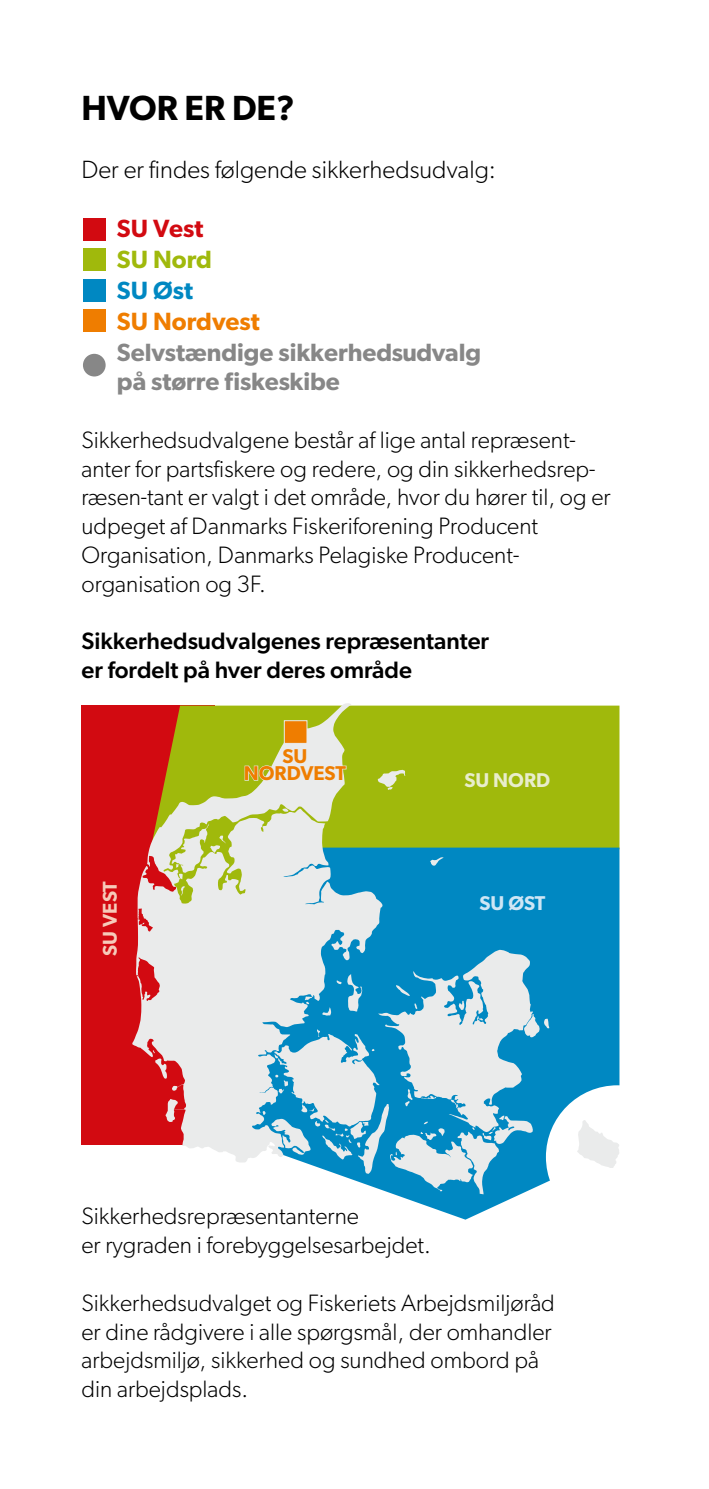
<style>
.page{position:relative;width:709px;height:1489px;background:#fff}
.page>*{position:absolute;margin:0;border:0;box-sizing:border-box;transform-origin:0 0}
.t1{font:600 35px "Gibson";color:#000}
.t2{font:600 25px/28.8px "Gibson";color:#878787}
.t3{font:300 25px "Gibson";color:#000}
.t4{font:600 25px "Gibson";color:#ef7d00}
.t5{font:600 25px "Gibson";color:#d20a11}
.t6{font:600 25px "Gibson";color:#a0b90c}
.t7{font:600 25px "Gibson";color:#0088c2}
.t8{font:300 23.75px/28.8px "Gibson";color:#000}
.t9{font:500 23.75px/28.8px "Gibson";color:#000}
.t10{font:600 20px/17.5px "Gibson";color:#ef7d00;text-align:center}
.t11{font:600 20px "Gibson";letter-spacing:-.005em;color:#f6cbba}
.t12{font:600 20px "Gibson";color:#e8edcc}
.t13{font:600 20px "Gibson";color:#cee6f5}
</style>
<div class="page">
<div style="left:81px;top:705px;width:134px;height:439px;background:#d20a11"></div>
<div style="left:549px;top:705px;width:70px;height:142px;background:#a0b90c"></div>
<svg style="left:393px;top:847px;width:226px;height:372px;background:#2097c9"></svg>
<div style="left:546px;top:1085px;width:143px;height:143px;background:#fff;border-radius:50%"></div>
<svg style="left:132px;top:703px;width:417px;height:491px;background:#98b8a4"></svg>
<svg style="left:577px;top:1120px;width:42px;height:47px"></svg>
<div style="left:83px;top:218px;width:23px;height:23px;background:#d20a11"></div>
<div style="left:83px;top:309px;width:23px;height:23px;background:#ef7d00"></div>
<div style="left:284px;top:720px;width:23px;height:23px;background:#ef7d00;border:1px solid #eaebeb"></div>
<div style="left:83px;top:248px;width:23px;height:23px;background:#a0b90c"></div>
<div style="left:83px;top:279px;width:23px;height:23px;background:#0088c2"></div>
<div style="left:83px;top:354px;width:23px;height:22px;background:#878787;border-radius:50%"></div>
<svg style="left:244px;top:747px;width:103px;height:34px;background:#d6ddaf"></svg>
<h1 class="t1" style="left:81px;top:87px;width:215px">HVOR ER DE?</h1>
<p class="t3" style="left:81px;top:154px;width:416px">Der er findes følgende sikkerhedsudvalg:</p>
<p class="t5" style="left:117px;top:214px;width:88px">SU Vest</p>
<p class="t6" style="left:117px;top:245px;width:97px">SU Nord</p>
<p class="t7" style="left:117px;top:276px;width:78px">SU Øst</p>
<p class="t4" style="left:117px;top:307px;width:144px">SU Nordvest</p>
<p class="t2" style="left:117px;top:338px;width:366px">Selvstændige sikkerhedsudvalg på større fiskeskibe</p>
<p class="t8" style="left:81px;top:425px;width:530px">Sikkerhedsudvalgene består af lige antal repræsent&shy;anter for partsfiskere og redere, og din sikkerhedsrep&shy;ræsen-tant er valgt i det område, hvor du hører til, og er udpeget af Danmarks Fiskeriforening Producent Organisation, Danmarks Pelagiske Producent&shy;organisation og 3F.</p>
<p class="t9" style="left:81px;top:626px;width:409px">Sikkerhedsudvalgenes repræsentanter er fordelt på hver deres område</p>
<p class="t11" style="left:98px;top:955px;width:76px;rotate:-90deg">SU VEST</p>
<p class="t10" style="left:244px;top:746px;width:104px">SU<br>NORDVEST</p>
<p class="t12" style="left:464px;top:768px;width:87px">SU NORD</p>
<p class="t13" style="left:479px;top:890px;width:67px">SU ØST</p>
<p class="t8" style="left:81px;top:1201px;width:351px">Sikkerhedsrepræsentanterne<br>er rygraden i forebyggelsesarbejdet.</p>
<p class="t8" style="left:81px;top:1287px;width:475px">Sikkerhedsudvalget og Fiskeriets Arbejdsmiljøråd er dine rådgivere i alle spørgsmål, der omhandler arbejdsmiljø, sikkerhed og sundhed ombord på din arbejdsplads.</p>
</div>
